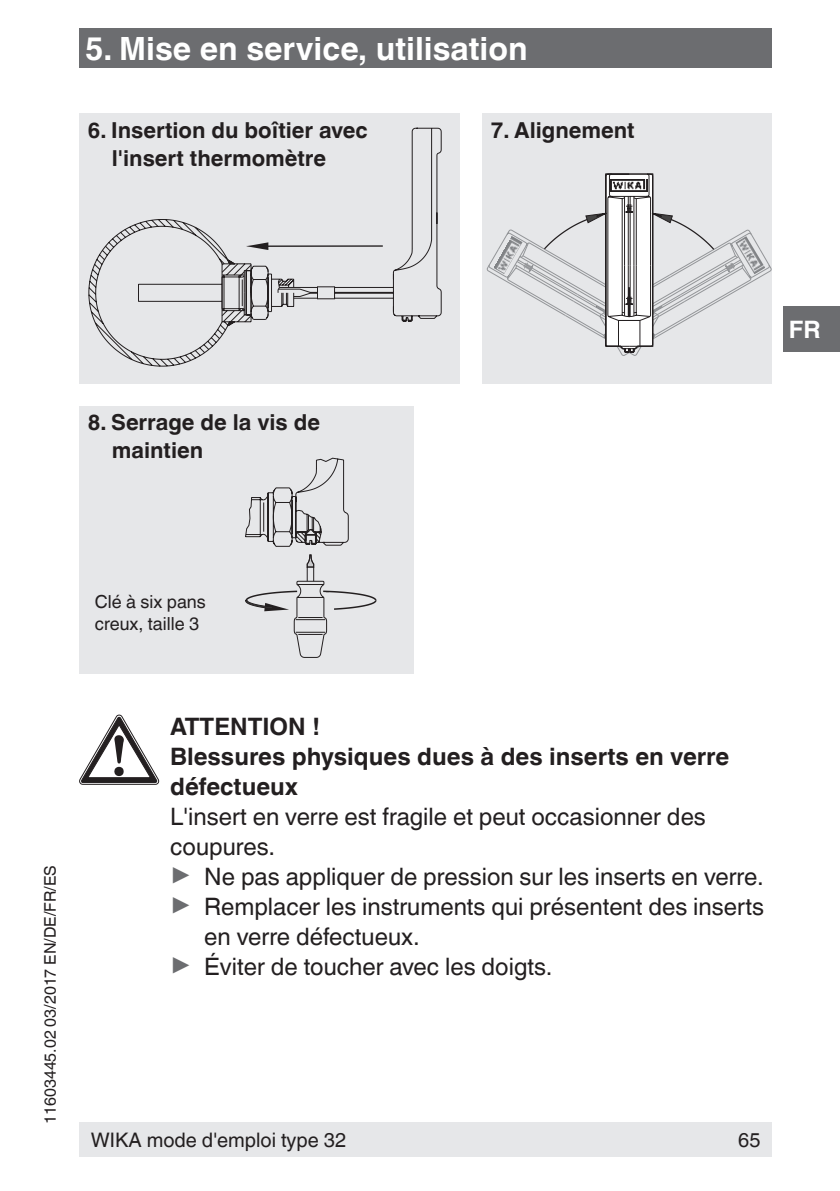
<style>
.page{position:relative;width:840px;height:1191px;background:#fff}
.page>*{position:absolute;margin:0;border:0;box-sizing:border-box;transform-origin:0 0}
.t1{font:700 32px "Helvetica World";color:#fff}
.t2{font:24px "Helvetica World";color:#231f20}
.t3{font:700 24px/30px "Helvetica World";color:#231f20}
.t4{font:700 24px "Helvetica World";color:#fff}
.t5{font:700 22px/28px "Helvetica World";color:#231f20}
.t6{font:20px "Helvetica World";color:#231f20}
.t7{font:18px/22px "Helvetica World";color:#231f20}
.t8{font:16px "Helvetica World";color:#231f20}
.s1{font-size:26.8px;color:#6c6d70}
</style>
<div class="page">
<div style="left:79px;top:1123px;width:692px;height:34px;background:#e6e7e9"></div>
<div style="left:782px;top:306px;width:57px;height:45px;background:#6c6d70"></div>
<div style="left:79px;top:28px;width:692px;height:40px;background:#6c6d70"></div>
<div style="left:79px;top:113px;width:380px;height:271px;background:#e6e7e9"></div>
<div style="left:482px;top:113px;width:289px;height:271px;background:#e6e7e9"></div>
<div style="left:79px;top:406px;width:335px;height:267px;background:#e6e7e9"></div>
<svg style="left:88px;top:127px;width:353px;height:240px"></svg>
<svg style="left:138px;top:127px;width:156px;height:199px"></svg>
<svg style="left:486px;top:173px;width:285px;height:183px"></svg>
<img style="left:610px;top:179px;width:37px;height:13px">
<img style="left:493px;top:236px;width:29px;height:38px">
<img style="left:735px;top:236px;width:29px;height:38px">
<svg style="left:245px;top:457px;width:131px;height:201px"></svg>
<svg style="left:79px;top:715px;width:80px;height:69px"></svg>
<h1 class="t1" style="left:85px;top:30px;width:444px">5. Mise en service, utilisation</h1>
<p class="t5" style="left:112px;top:116px;width:257px;text-indent:-24px">6. Insertion du boîtier avec l'insert thermomètre</p>
<p class="t5" style="left:490px;top:116px;width:145px">7. Alignement</p>
<p class="t5" style="left:112px;top:409px;width:209px;text-indent:-24px">8. Serrage de la vis de maintien</p>
<p class="t4" style="left:788px;top:315px;width:33px">FR</p>
<p class="t8" style="left:41px;top:1123px;width:260px;rotate:-90deg">11603445.02 03/2017 EN/DE/FR/ES</p>
<p class="t7" style="left:95px;top:590px;width:112px">Clé à six pans creux, taille 3</p>
<p class="t3" style="left:170px;top:711px;width:560px">ATTENTION !<br>Blessures physiques dues à des inserts en verre défectueux</p>
<p class="t2" style="left:170px;top:802px;width:537px">L'insert en verre est fragile et peut occasionner des</p>
<p class="t2" style="left:170px;top:832px;width:106px">coupures.</p>
<p class="t2" style="left:170px;top:862px;width:594px"><span class="s1">▶</span> Ne pas appliquer de pression sur les inserts en verre.</p>
<p class="t2" style="left:170px;top:892px;width:595px"><span class="s1">▶</span> Remplacer les instruments qui présentent des inserts</p>
<p class="t2" style="left:204px;top:922px;width:217px">en verre défectueux.</p>
<p class="t2" style="left:170px;top:952px;width:383px"><span class="s1">▶</span> Éviter de toucher avec les doigts.</p>
<p class="t6" style="left:91px;top:1128px;width:257px">WIKA mode d'emploi type 32</p>
<p class="t6" style="left:737px;top:1128px;width:24px">65</p>
</div>
